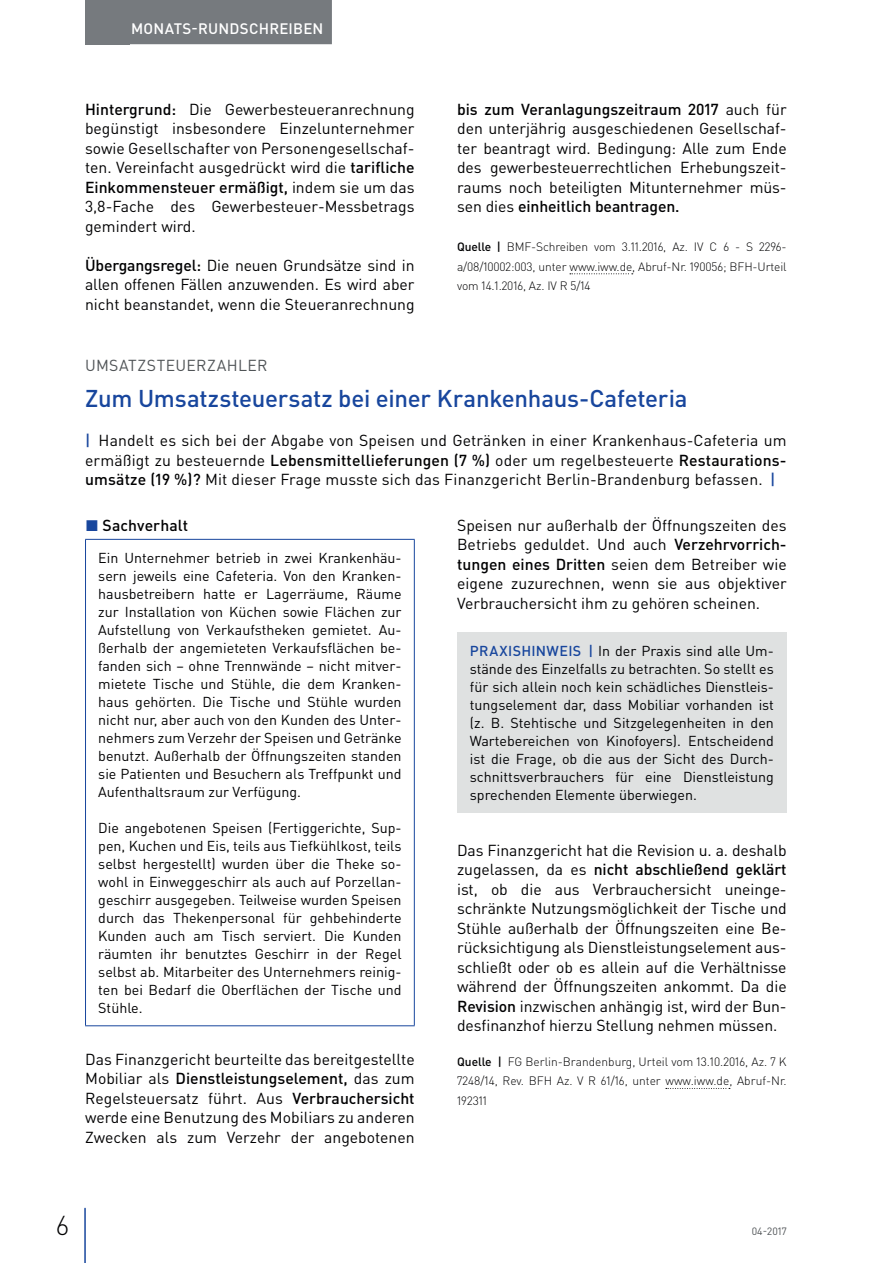
<style>
.page{position:relative;width:893px;height:1263px;background:#fff}
.page>*{position:absolute;margin:0;border:0;box-sizing:border-box;transform-origin:0 0}
.t1{font:300 27px "DIN Pro";color:#000002}
.t2{font:500 24px "DIN Pro";letter-spacing:-.01em;color:#18469d}
.t3{font:15.75px/19.5px "DIN Pro";color:#000002;text-align:justify}
.t4{font:15.75px "DIN Pro";letter-spacing:.025em;color:#505457}
.t5{font:500 15.75px "DIN Pro";letter-spacing:.005em;color:#000002}
.t6{font:500 15px "DIN Pro";letter-spacing:.015em;color:#fff}
.t7{font:14.25px/18px "DIN Pro";color:#000002;text-align:justify}
.t8{font:300 12px/19.5px "DIN Pro";letter-spacing:-.01em;color:#000002;text-align:justify}
.t9{font:10.5px "DIN Pro";color:#505457}
.s1{font-weight:500}
.s2{font-weight:500;color:#18469d}
.s3{color:#18469d}
</style>
<div class="page">
<div style="left:85px;top:0;width:45px;height:44px;background:#767a7e"></div>
<hr style="left:84px;top:1208px;width:2px;height:55px;background:#18469d">
<div style="left:122px;top:0;width:210px;height:44px;background:#767a7e"></div>
<svg style="left:570px;top:273px;width:63px;height:1px"></svg>
<hr style="left:85px;top:539px;width:330px;height:1px;background:#18469d">
<hr style="left:85px;top:540px;width:1px;height:485px;background:#18469d">
<hr style="left:414px;top:540px;width:1px;height:485px;background:#18469d">
<hr style="left:85px;top:1025px;width:330px;height:1px;background:#18469d">
<svg style="left:666px;top:1088px;width:64px;height:1px"></svg>
<div style="left:457px;top:632px;width:330px;height:180px;background:#dfe1e1"></div>
<p class="t6" style="left:131px;top:18px;width:194px">MONATS-RUNDSCHREIBEN</p>
<p class="t3" style="left:85px;top:99px;width:331px"><span class="s1">Hintergrund:</span> Die Gewerbesteueranrechnung begünstigt insbesondere Einzelunternehmer sowie Gesellschafter von Personengesellschaf&shy;ten. Vereinfacht ausgedrückt wird die <span class="s1">tarifliche Einkommensteuer ermäßigt,</span> indem sie um das 3,8-Fache des Gewerbesteuer-Messbetrags gemindert wird.</p>
<p class="t3" style="left:85px;top:255px;width:331px"><span class="s1">Übergangsregel:</span> Die neuen Grundsätze sind in allen offenen Fällen anzuwenden. Es wird aber nicht beanstandet, wenn die Steueranrechnung</p>
<p class="t3" style="left:457px;top:99px;width:331px"><span class="s1">bis zum Veranlagungszeitraum 2017</span> auch für den unterjährig ausgeschiedenen Gesellschaf&shy;ter beantragt wird. Bedingung: Alle zum Ende des gewerbesteuerrechtlichen Erhebungszeit&shy;raums noch beteiligten Mitunternehmer müs&shy;sen dies <span class="s1">einheitlich beantragen.</span></p>
<p class="t8" style="left:457px;top:237px;width:331px"><span class="s1">Quelle |</span> BMF-Schreiben vom 3.11.2016, Az. IV C 6 - S 2296- a/08/10002:003, unter www.iww.de, Abruf-Nr. 190056; BFH-Urteil vom 14.1.2016, Az. IV R 5/14</p>
<p class="t4" style="left:85px;top:355px;width:184px">UMSATZSTEUERZAHLER</p>
<h2 class="t2" style="left:85px;top:382px;width:604px">Zum Umsatzsteuersatz bei einer Krankenhaus-Cafeteria</h2>
<p class="t3" style="left:85px;top:430px;width:703px"><span class="s2">|</span> Handelt es sich bei der Abgabe von Speisen und Getränken in einer Krankenhaus-Cafeteria um ermäßigt zu besteuernde <span class="s1">Lebensmittellieferungen (7 %)</span> oder um regelbesteuerte <span class="s1">Restaurations&shy;umsätze (19 %)?</span> Mit dieser Frage musste sich das Finanzgericht Berlin-Brandenburg befassen. <span class="s2">|</span></p>
<p class="t5" style="left:86px;top:514px;width:104px"><span class="s3">◼</span> Sachverhalt</p>
<p class="t7" style="left:98px;top:548px;width:305px">Ein Unternehmer betrieb in zwei Krankenhäu&shy;sern jeweils eine Cafeteria. Von den Kranken&shy;hausbetreibern hatte er Lagerräume, Räume zur Installation von Küchen sowie Flächen zur Aufstellung von Verkaufstheken gemietet. Au&shy;ßerhalb der angemieteten Verkaufsflächen be&shy;fanden sich – ohne Trennwände – nicht mitver&shy;mietete Tische und Stühle, die dem Kranken&shy;haus gehörten. Die Tische und Stühle wurden nicht nur, aber auch von den Kunden des Unter&shy;nehmers zum Verzehr der Speisen und Getränke benutzt. Außerhalb der Öffnungszeiten standen sie Patienten und Besuchern als Treffpunkt und Aufenthaltsraum zur Verfügung.</p>
<p class="t7" style="left:98px;top:818px;width:305px">Die angebotenen Speisen (Fertiggerichte, Sup&shy;pen, Kuchen und Eis, teils aus Tiefkühlkost, teils selbst hergestellt) wurden über die Theke so&shy;wohl in Einweggeschirr als auch auf Porzellan&shy;geschirr ausgegeben. Teilweise wurden Speisen durch das Thekenpersonal für gehbehinderte Kunden auch am Tisch serviert. Die Kunden räumten ihr benutztes Geschirr in der Regel selbst ab. Mitarbeiter des Unternehmers reinig&shy;ten bei Bedarf die Oberflächen der Tische und Stühle.</p>
<p class="t3" style="left:457px;top:515px;width:331px">Speisen nur außerhalb der Öffnungszeiten des Betriebs geduldet. Und auch <span class="s1">Verzehrvorrich&shy;tungen eines Dritten</span> seien dem Betreiber wie eigene zuzurechnen, wenn sie aus objektiver Verbrauchersicht ihm zu gehören scheinen.</p>
<p class="t7" style="left:470px;top:641px;width:306px"><span class="s2">PRAXISHINWEIS |</span> In der Praxis sind alle Um&shy;stände des Einzelfalls zu betrachten. So stellt es für sich allein noch kein schädliches Dienstleis&shy;tungselement dar, dass Mobiliar vorhanden ist (z. B. Stehtische und Sitzgelegenheiten in den Wartebereichen von Kinofoyers). Entscheidend ist die Frage, ob die aus der Sicht des Durch&shy;schnittsverbrauchers für eine Dienstleistung sprechenden Elemente überwiegen.</p>
<p class="t3" style="left:457px;top:840px;width:331px">Das Finanzgericht hat die Revision u. a. deshalb zugelassen, da es <span class="s1">nicht abschließend geklärt </span>ist, ob die aus Verbrauchersicht uneinge&shy;schränkte Nutzungsmöglichkeit der Tische und Stühle außerhalb der Öffnungszeiten eine Be&shy;rücksichtigung als Dienstleistungselement aus&shy;schließt oder ob es allein auf die Verhältnisse während der Öffnungszeiten ankommt. Da die <span class="s1">Revision</span> inzwischen anhängig ist, wird der Bun&shy;desfinanzhof hierzu Stellung nehmen müssen.</p>
<p class="t8" style="left:457px;top:1051px;width:331px"><span class="s1">Quelle |</span> FG Berlin-Brandenburg, Urteil vom 13.10.2016, Az. 7 K 7248/14, Rev. BFH Az. V R 61/16, unter www.iww.de, Abruf-Nr.<br>192311</p>
<p class="t3" style="left:85px;top:1048px;width:331px">Das Finanzgericht beurteilte das bereitgestellte Mobiliar als <span class="s1">Dienstleistungselement,</span> das zum Regelsteuersatz führt. Aus <span class="s1">Verbrauchersicht </span>werde eine Benutzung des Mobiliars zu anderen Zwecken als zum Verzehr der angebotenen</p>
<h1 class="t1" style="left:56px;top:1207px;width:14px">6</h1>
<p class="t9" style="left:752px;top:1224px;width:36px">04-2017</p>
</div>
